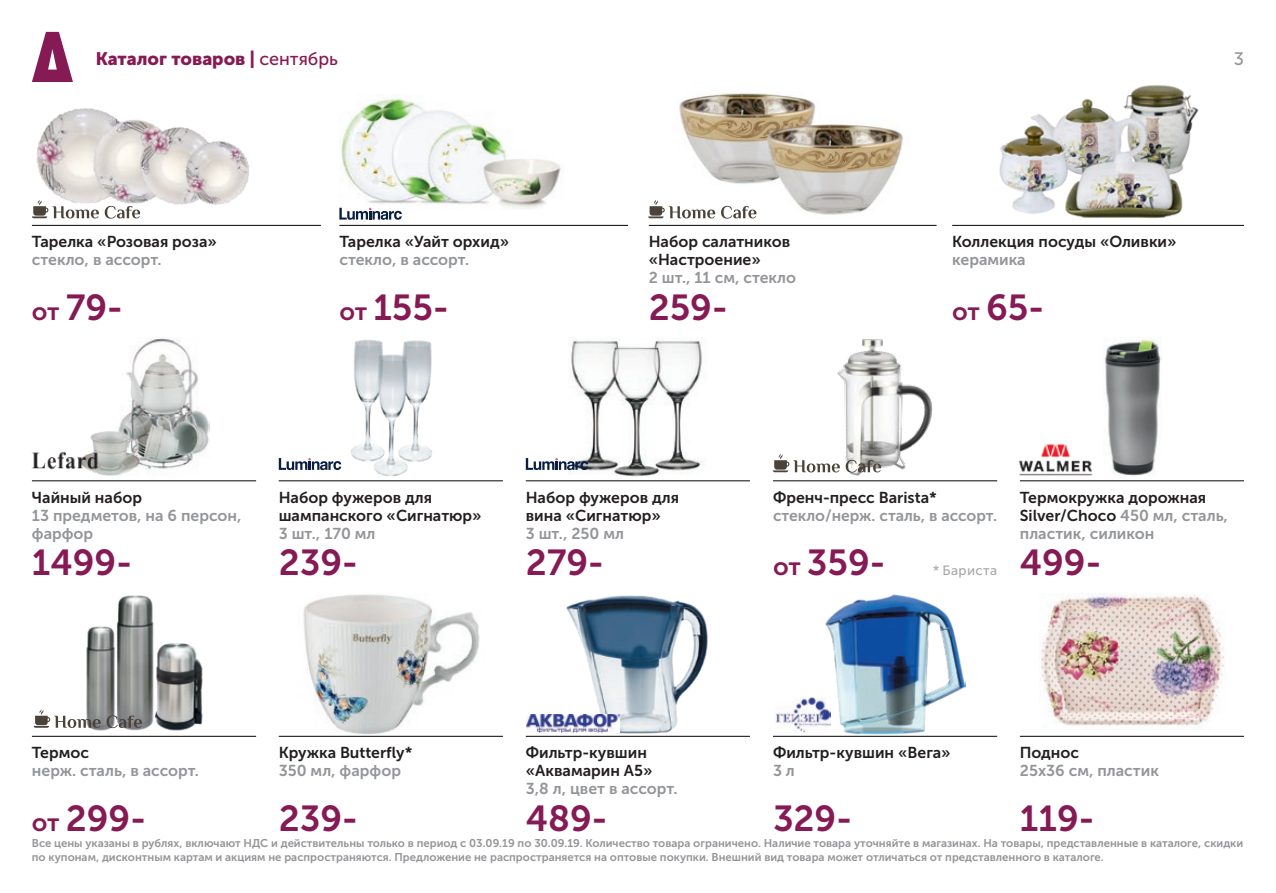
<style>
.page{position:relative;width:1276px;height:893px;background:#fff}
.page>*{position:absolute;margin:0;border:0;box-sizing:border-box;transform-origin:0 0}
.t1{font:36px "Museo Sans Cyrl 700";color:#861a54}
.t2{font:18px "Museo Sans Cyrl 900";color:#861a54}
.t3{font:18px "Museo Sans Cyrl 500";color:#939598}
.t4{font:15.75px/18px "Museo Sans Cyrl 700";color:#231f20}
.t5{font:15.75px/18px "Museo Sans Cyrl 700";color:#939598}
.item_sub{font:13.5px "Museo Sans Cyrl 500";letter-spacing:.025em;color:#aba9a7}
.t6{font:11.25px/13.5px "Museo Sans Cyrl 700";color:#939598}
.s1{font-family:"Museo Sans Cyrl 500"}
.s2{color:#939598}
.s3{font-size:24.75px}
</style>
<div class="page">
<svg style="left:32px;top:32px;width:41px;height:50px"></svg>
<img style="left:1039px;top:593px;width:185px;height:134px">
<img style="left:825px;top:594px;width:140px;height:140px">
<img style="left:564px;top:595px;width:148px;height:141px">
<img style="left:303px;top:594px;width:177px;height:140px">
<img style="left:86px;top:595px;width:117px;height:136px">
<img style="left:1105px;top:338px;width:56px;height:138px">
<img style="left:837px;top:339px;width:96px;height:137px">
<img style="left:569px;top:339px;width:133px;height:137px">
<img style="left:351px;top:339px;width:81px;height:137px">
<img style="left:999px;top:85px;width:200px;height:134px">
<img style="left:36px;top:108px;width:214px;height:97px">
<hr style="left:32px;top:225px;width:289px;height:1px;background:#231f20">
<hr style="left:952px;top:225px;width:292px;height:1px;background:#231f20">
<hr style="left:279px;top:480px;width:224px;height:1px;background:#231f20">
<hr style="left:526px;top:480px;width:224px;height:1px;background:#231f20">
<hr style="left:773px;top:480px;width:224px;height:1px;background:#231f20">
<hr style="left:1020px;top:480px;width:224px;height:1px;background:#231f20">
<hr style="left:32px;top:480px;width:224px;height:1px;background:#231f20">
<hr style="left:279px;top:736px;width:224px;height:1px;background:#231f20">
<hr style="left:32px;top:736px;width:224px;height:1px;background:#231f20">
<hr style="left:526px;top:736px;width:224px;height:1px;background:#231f20">
<hr style="left:773px;top:736px;width:224px;height:1px;background:#231f20">
<hr style="left:1020px;top:736px;width:224px;height:1px;background:#231f20">
<img style="left:679px;top:93px;width:225px;height:122px">
<hr style="left:649px;top:225px;width:287px;height:1px;background:#231f20">
<svg style="left:648px;top:200px;width:108px;height:19px"></svg>
<svg style="left:32px;top:200px;width:108px;height:19px"></svg>
<svg style="left:773px;top:454px;width:108px;height:19px"></svg>
<img style="left:340px;top:98px;width:223px;height:112px">
<hr style="left:339px;top:225px;width:289px;height:1px;background:#231f20">
<svg style="left:339px;top:208px;width:63px;height:12px"></svg>
<svg style="left:279px;top:458px;width:62px;height:12px"></svg>
<svg style="left:526px;top:458px;width:62px;height:12px"></svg>
<img style="left:90px;top:338px;width:120px;height:138px">
<img style="left:32px;top:451px;width:68px;height:20px">
<img style="left:1020px;top:444px;width:73px;height:32px">
<svg style="left:34px;top:709px;width:108px;height:19px"></svg>
<img style="left:775px;top:698px;width:55px;height:34px">
<img style="left:527px;top:715px;width:93px;height:17px">
<h2 class="t2" style="left:96px;top:49px;width:244px">Каталог товаров | <span class="s1">сентябрь</span></h2>
<h2 class="t3" style="left:1233px;top:49px;width:12px">3</h2>
<p class="t4" style="left:32px;top:233px;width:186px">Тарелка «Розовая роза»</p>
<p class="t5" style="left:32px;top:251px;width:131px">стекло, в ассорт.</p>
<p class="t4" style="left:339px;top:233px;width:171px">Тарелка «Уайт орхид»</p>
<p class="t5" style="left:339px;top:251px;width:131px">стекло, в ассорт.</p>
<p class="t4" style="left:649px;top:233px;width:149px">Набор салатников «Настроение»<br><span class="s2">2 шт., 11 см, стекло</span></p>
<p class="t4" style="left:952px;top:233px;width:226px">Коллекция посуды «Оливки»</p>
<p class="t5" style="left:952px;top:251px;width:75px">керамика</p>
<p class="t1" style="left:32px;top:288px;width:92px"><span class="s3">от</span> 79-</p>
<p class="t1" style="left:952px;top:288px;width:93px"><span class="s3">от</span> 65-</p>
<p class="t1" style="left:649px;top:288px;width:80px">259-</p>
<p class="t1" style="left:339px;top:288px;width:111px"><span class="s3">от</span> 155-</p>
<p class="t4" style="left:32px;top:488px;width:112px">Чайный набор</p>
<p class="t5" style="left:32px;top:506px;width:211px">13 предметов, на 6 персон, фарфор</p>
<p class="t1" style="left:32px;top:543px;width:101px">1499-</p>
<p class="t4" style="left:279px;top:488px;width:155px">Набор фужеров для</p>
<p class="t4" style="left:279px;top:506px;width:204px">шампанского «Сигнатюр»</p>
<p class="t5" style="left:279px;top:524px;width:98px">3 шт., 170 мл</p>
<p class="t4" style="left:526px;top:488px;width:155px">Набор фужеров для</p>
<p class="t4" style="left:526px;top:506px;width:137px">вина «Сигнатюр»</p>
<p class="t5" style="left:526px;top:524px;width:100px">3 шт., 250 мл</p>
<p class="t4" style="left:773px;top:488px;width:165px">Френч-пресс Barista*</p>
<p class="t5" style="left:773px;top:506px;width:226px">стекло/нерж. сталь, в ассорт.</p>
<p class="t4" style="left:1020px;top:488px;width:210px">Термокружка дорожная<br>Silver/Choco <span class="s2">450 мл, сталь, пластик, силикон</span></p>
<p class="t1" style="left:279px;top:543px;width:80px">239-</p>
<p class="t1" style="left:526px;top:543px;width:79px">279-</p>
<p class="t1" style="left:773px;top:543px;width:114px"><span class="s3">от</span> 359-</p>
<p class="t1" style="left:1020px;top:543px;width:83px">499-</p>
<p class="item_sub" style="left:933px;top:563px;width:66px">* Бариста</p>
<p class="t4" style="left:32px;top:744px;width:59px">Термос</p>
<p class="t5" style="left:32px;top:762px;width:169px">нерж. сталь, в ассорт.</p>
<p class="t4" style="left:279px;top:744px;width:135px">Кружка Butterfly*</p>
<p class="t5" style="left:279px;top:762px;width:124px">350 мл, фарфор</p>
<p class="t4" style="left:526px;top:744px;width:128px">Фильтр-кувшин «Аквамарин А5»</p>
<p class="t5" style="left:526px;top:780px;width:153px">3,8 л, цвет в ассорт.</p>
<p class="t4" style="left:773px;top:744px;width:179px">Фильтр-кувшин «Вега»</p>
<p class="t5" style="left:773px;top:762px;width:23px">3 л</p>
<p class="t4" style="left:1020px;top:744px;width:61px">Поднос</p>
<p class="t5" style="left:1020px;top:762px;width:141px">25х36 см, пластик</p>
<p class="t1" style="left:32px;top:798px;width:115px"><span class="s3">от</span> 299-</p>
<p class="t1" style="left:279px;top:798px;width:80px">239-</p>
<p class="t1" style="left:526px;top:798px;width:83px">489-</p>
<p class="t1" style="left:773px;top:798px;width:80px">329-</p>
<p class="t1" style="left:1020px;top:798px;width:76px">119-</p>
<p class="t6" style="left:32px;top:837px;width:1213px">Все цены указаны в рублях, включают НДС и действительны только в период с 03.09.19 по 30.09.19. Количество товара ограничено. Наличие товара уточняйте в магазинах. На товары, представленные в каталоге, скидки по купонам, дисконтным картам и акциям не распространяются. Предложение не распространяется на оптовые покупки. Внешний вид товара может отличаться от представленного в каталоге.</p>
</div>
